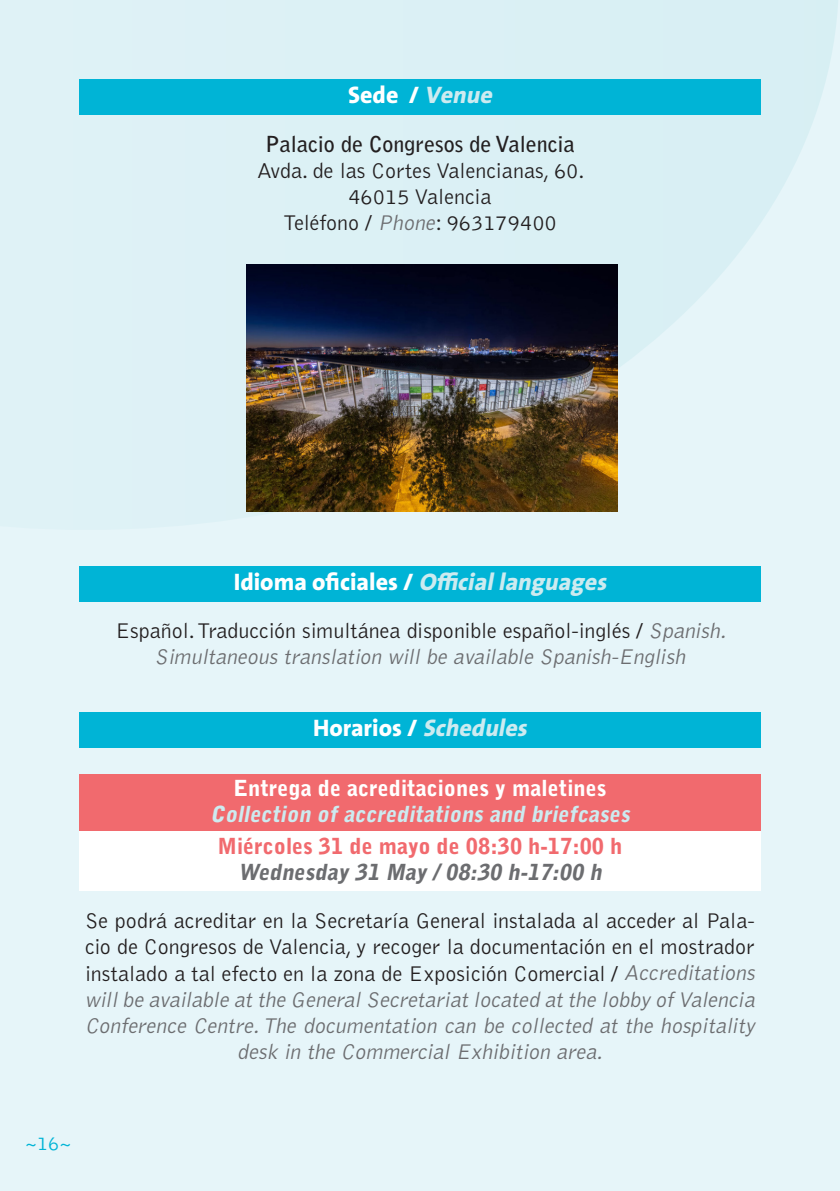
<style>
.page{position:relative;width:840px;height:1191px;background:#fff}
.page>*{position:absolute;margin:0;border:0;box-sizing:border-box;transform-origin:0 0}
.t1{font:italic 800 24px "The Sans";color:#cdebf0}
.t2{font:800 24px "The Sans";color:#fff}
.t3{font:italic 300 22px/26px "Bell Gothic Std";color:#6c6d70;text-align:center}
.t4{font:300 22px/26px "Bell Gothic Std";color:#231f20;text-align:center}
.t5{font:italic 900 22px "Bell Gothic Std";color:#cdebf0}
.t6{font:900 22px "Bell Gothic Std";color:#fff}
.t7{font:900 22px "Bell Gothic Std";color:#f16a6e}
.t8{font:700 22px "Bell Gothic Std";color:#231f20}
.t9{font:italic 900 22px "Bell Gothic Std";color:#6c6d70}
.t10{font:300 20px "Bell Gothic Std";color:#00b4d6}
.s1{font-style:italic;color:#cdebf0}
.s2{font-style:italic;color:#6c6d70}
.s3{font-style:normal;color:#fff}
.s4{font-style:normal;color:#231f20}
</style>
<div class="page">
<div style="left:0;top:0;width:839px;height:1191px;background:#e6f5f9"></div>
<svg style="left:246px;top:0;width:592px;height:512px;fill:#dbf0f5"></svg>
<div style="left:79px;top:79px;width:681px;height:36px;background:#00b4d6"></div>
<div style="left:79px;top:566px;width:681px;height:35px;background:#00b4d6"></div>
<div style="left:79px;top:712px;width:681px;height:35px;background:#00b4d6"></div>
<div style="left:79px;top:774px;width:681px;height:59px;background:#f16a6e"></div>
<div style="left:79px;top:831px;width:681px;height:60px;background:#fff"></div>
<img style="left:246px;top:264px;width:371px;height:247px">
<p class="t2" style="left:348px;top:75px;width:152px">S e d e / <span class="s1">Venue</span></p>
<p class="t8" style="left:265px;top:130px;width:311px">Palacio de Congresos de Valencia</p>
<p class="t4" style="left:257px;top:158px;width:329px">Avda. de las Cortes Valencianas, 60.<br>46015 Valencia<br>Teléfono / <span class="s2">Phone</span>: 963179400</p>
<p class="t1" style="left:234px;top:561px;width:380px"><span class="s3">I d i o m a ofi c i a l e s /</span> Officiallanguages</p>
<p class="t3" style="left:115px;top:618px;width:616px"><span class="s4">Español. Traducción simultánea disponible español-inglés /</span> Spanish.<br>Simultaneous translation will be available Spanish-English</p>
<p class="t2" style="left:313px;top:707px;width:222px">H o ra ri o s / <span class="s1">Schedules</span></p>
<p class="t6" style="left:233px;top:775px;width:374px">Entrega de acreditaciones y maletines</p>
<p class="t5" style="left:210px;top:801px;width:425px">Collection of accreditations and briefcases</p>
<p class="t7" style="left:217px;top:833px;width:406px">Miércoles 31 de mayo de 08:30 h-17:00 h</p>
<p class="t9" style="left:238px;top:859px;width:369px">Wednesday 31 May / 08:30 h-17:00 h</p>
<p class="t3" style="left:85px;top:908px;width:675px"><span class="s4">Se podrá acreditar en la Secretaría General instalada al acceder al Pala&shy;cio de Congresos de Valencia, y recoger la documentación en el mostrador instalado a tal efecto en la zona de Exposición Comercial /</span> Accreditations willbe available atthe GeneralSecretariatlocated atthe lobby ofValencia Conference Centre.The documentation can be collected at the hospitality desk in the Commercial Exhibition area.</p>
<p class="t10" style="left:25px;top:1133px;width:48px">~16~</p>
</div>
